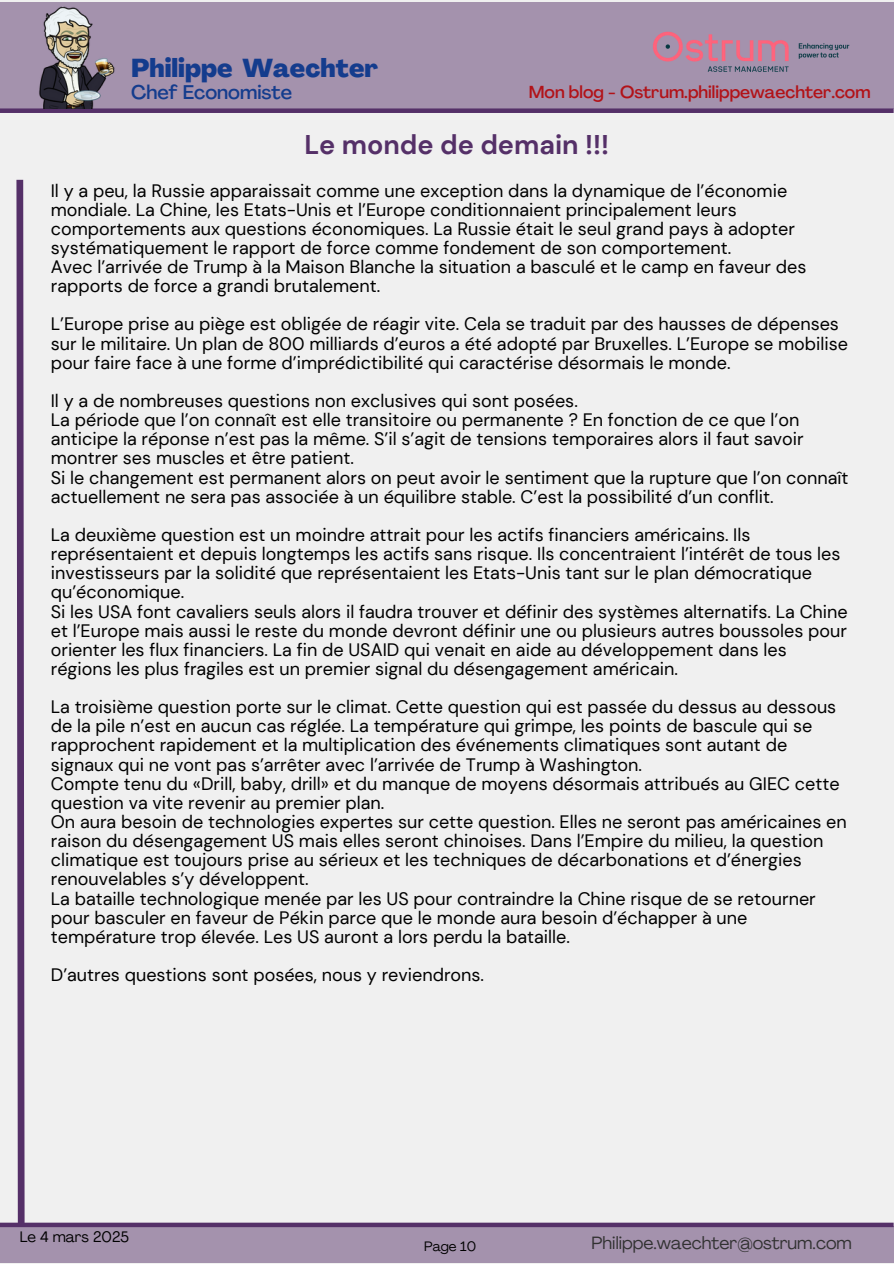
<style>
.page{position:relative;width:894px;height:1264px;background:#fff}
.page>*{position:absolute;margin:0;border:0;box-sizing:border-box;transform-origin:0 0}
.t1{font:700 27px "DM Sans";color:#553068}
.t2{font:800 25.5px "Agrandir";color:#143c8d}
.t3{font:500 19.5px "Agrandir";color:#143c8d}
.t4{font:18px/19.2px "DM Sans";color:#000}
.t5{font:17.55px "Agrandir";color:#313131}
.t6{font:500 17.1px "Agrandir";color:#b21218}
.t7{font:15px "Agrandir";color:#000}
.t8{font:13.5px "Agrandir";color:#000}
</style>
<div class="page">
<div style="left:0;top:0;width:893px;height:1263px;background:#f0f0f0"></div>
<div style="left:0;top:108px;width:893px;height:5px;background:#553068"></div>
<div style="left:0;top:1225px;width:893px;height:37px;background:#a492ad"></div>
<div style="left:0;top:1222px;width:893px;height:5px;background:#553068"></div>
<div style="left:0;top:2px;width:893px;height:106px;background:#a492ad"></div>
<img style="left:39px;top:6px;width:76px;height:102px">
<svg style="left:13px;top:179px;width:15px;height:1049px"></svg>
<img style="left:652px;top:31px;width:198px;height:41px">
<h3 class="t2" style="left:131px;top:57px;width:248px">Philippe Waechter</h3>
<h3 class="t3" style="left:131px;top:84px;width:162px">Chef Economiste</h3>
<p class="t6" style="left:528px;top:85px;width:343px">Mon blog - Ostrum.philippewaechter.com</p>
<h3 class="t1" style="left:304px;top:127px;width:306px">Le monde de demain !!!</h3>
<p class="t4" style="left:51px;top:181px;width:756px">Il y a peu, la Russie apparaissait comme une exception dans la dynamique de l’économie mondiale. La Chine, les Etats-Unis et l’Europe conditionnaient principalement leurs comportements aux questions économiques. La Russie était le seul grand pays à adopter systématiquement le rapport de force comme fondement de son comportement.<br>Avec l’arrivée de Trump à la Maison Blanche la situation a basculé et le camp en faveur des rapports de force a grandi brutalement.</p>
<h1 class="t4" style="left:51px;top:315px;width:798px">L’Europe prise au piège est obligée de réagir vite. Cela se traduit par des hausses de dépenses sur le militaire. Un plan de 800 milliards d’euros a été adopté par Bruxelles. L’Europe se mobilise pour faire face à une forme d’imprédictibilité qui caractérise désormais le monde.</h1>
<p class="t4" style="left:51px;top:391px;width:799px">Il y a de nombreuses questions non exclusives qui sont posées.<br>La période que l’on connaît est elle transitoire ou permanente ? En fonction de ce que l’on anticipe la réponse n’est pas la même. S’il s’agit de tensions temporaires alors il faut savoir montrer ses muscles et être patient.<br>Si le changement est permanent alors on peut avoir le sentiment que la rupture que l’on connaît actuellement ne sera pas associée à un équilibre stable. C’est la possibilité d’un conflit.</p>
<h2 class="t4" style="left:51px;top:525px;width:798px">La deuxième question est un moindre attrait pour les actifs financiers américains. Ils représentaient et depuis longtemps les actifs sans risque. Ils concentraient l’intérêt de tous les investisseurs par la solidité que représentaient les Etats-Unis tant sur le plan démocratique qu’économique.<br>Si les USA font cavaliers seuls alors il faudra trouver et définir des systèmes alternatifs. La Chine et l’Europe mais aussi le reste du monde devront définir une ou plusieurs autres boussoles pour orienter les flux financiers. La fin de USAID qui venait en aide au développement dans les régions les plus fragiles est un premier signal du désengagement américain.</h2>
<p class="t4" style="left:51px;top:697px;width:797px">La troisième question porte sur le climat. Cette question qui est passée du dessus au dessous de la pile n’est en aucun cas réglée. La température qui grimpe, les points de bascule qui se rapprochent rapidement et la multiplication des événements climatiques sont autant de signaux qui ne vont pas s’arrêter avec l’arrivée de Trump à Washington.<br>Compte tenu du «Drill, baby, drill» et du manque de moyens désormais attribués au GIEC cette question va vite revenir au premier plan.<br>On aura besoin de technologies expertes sur cette question. Elles ne seront pas américaines en raison du désengagement US mais elles seront chinoises. Dans l’Empire du milieu, la question climatique est toujours prise au sérieux et les techniques de décarbonations et d’énergies renouvelables s’y développent.<br>La bataille technologique menée par les US pour contraindre la Chine risque de se retourner pour basculer en faveur de Pékin parce que le monde aura besoin d’échapper à une température trop élevée. Les US auront a lors perdu la bataille.</p>
<h1 class="t4" style="left:51px;top:965px;width:434px">D’autres questions sont posées, nous y reviendrons.</h1>
<h3 class="t7" style="left:20px;top:1230px;width:111px">Le 4 mars 2025</h3>
<h3 class="t8" style="left:424px;top:1241px;width:53px">Page 10</h3>
<h3 class="t5" style="left:591px;top:1235px;width:262px">Philippe.waechter@ostrum.com</h3>
</div>
